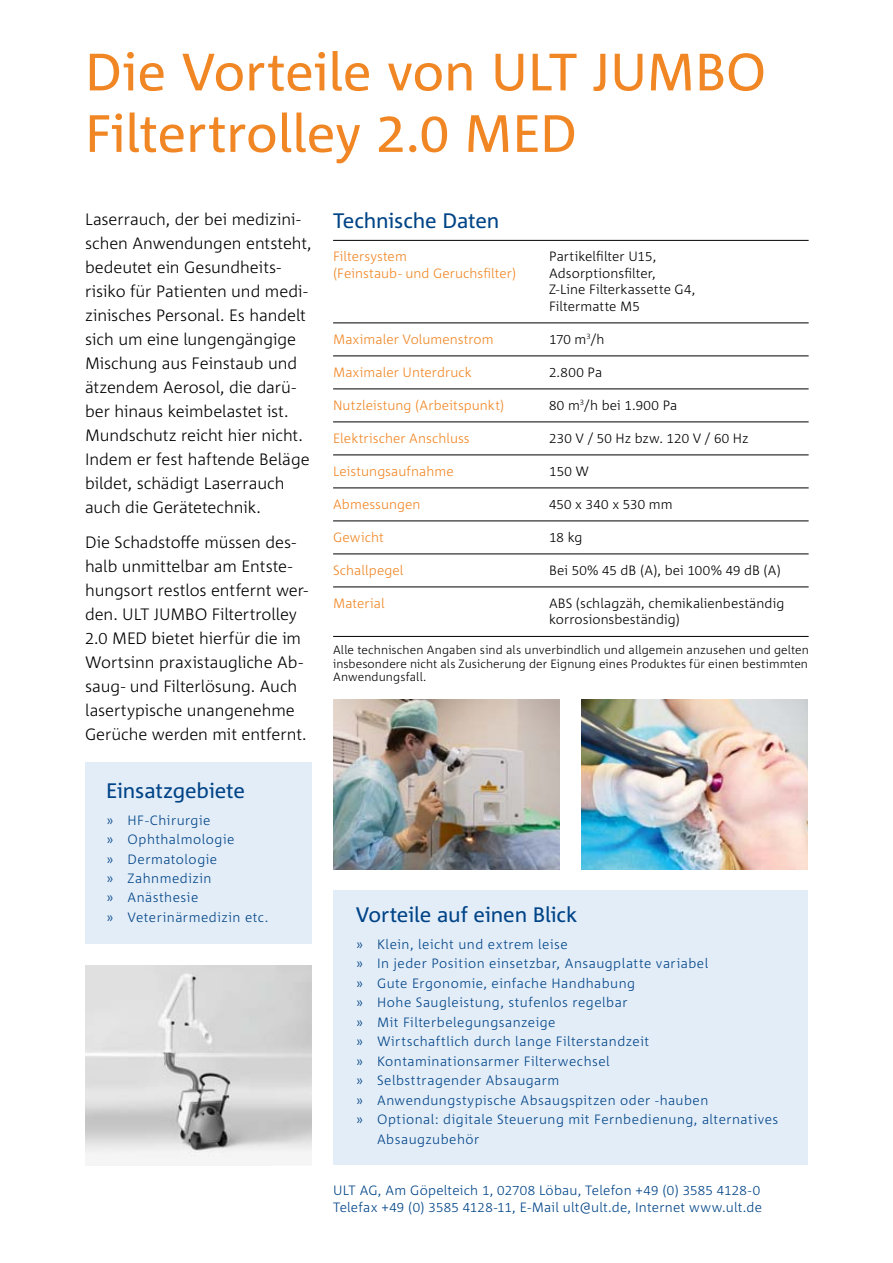
<style>
.page{position:relative;width:893px;height:1263px;background:#fff}
.page>*{position:absolute;margin:0;border:0;box-sizing:border-box;transform-origin:0 0}
.t1{font:52.5px/61.5px "Corpid";letter-spacing:-.005em;color:#f18624}
.t2{font:21px "Corpid";letter-spacing:-.005em;color:#004487}
.t3{font:300 16.5px/24px "Corpid";letter-spacing:-.005em;color:#000}
.t4{font:300 13.5px/19.5px "Corpid";letter-spacing:.035em;color:#004487}
.t5{font:300 13.5px/16.5px "Corpid";letter-spacing:.005em;color:#000}
.t6{font:300 13.5px "Corpid";letter-spacing:.005em;color:#f18624}
.t7{font:300 13.5px/16.5px "Corpid";letter-spacing:.015em;color:#004487}
.t8{font:300 12px/13.5px "Corpid";letter-spacing:.005em;color:#000;text-align:justify}
</style>
<div class="page">
<img style="left:85px;top:965px;width:227px;height:192px">
<img style="left:333px;top:699px;width:227px;height:170px">
<img style="left:581px;top:699px;width:227px;height:170px">
<hr style="left:333px;top:240px;width:476px;height:1px;background:#000">
<hr style="left:333px;top:323px;width:476px;height:1px;background:#000">
<hr style="left:333px;top:356px;width:476px;height:1px;background:#000">
<hr style="left:333px;top:389px;width:476px;height:1px;background:#000">
<hr style="left:333px;top:422px;width:476px;height:1px;background:#000">
<hr style="left:333px;top:455px;width:476px;height:1px;background:#000">
<hr style="left:333px;top:488px;width:476px;height:1px;background:#000">
<hr style="left:333px;top:521px;width:476px;height:1px;background:#000">
<hr style="left:333px;top:554px;width:476px;height:1px;background:#000">
<hr style="left:333px;top:587px;width:476px;height:1px;background:#000">
<hr style="left:333px;top:636px;width:476px;height:1px;background:#000">
<div style="left:333px;top:890px;width:475px;height:275px;background:#e3edf8"></div>
<div style="left:85px;top:763px;width:227px;height:181px;background:#e3edf8"></div>
<h1 class="t1" style="left:85px;top:41px;width:683px">Die Vorteile von ULT JUMBO<br>Filtertrolley 2.0 MED</h1>
<p class="t3" style="left:85px;top:207px;width:228px">Laserrauch, der bei medizini&shy;schen Anwendungen entsteht, bedeutet ein Gesundheits&shy;risiko für Patienten und medi&shy;zinisches Personal. Es handelt sich um eine lungengängige<br>Mischung aus Feinstaub und ätzendem Aerosol, die darü&shy;ber hinaus keimbelastet ist.<br>Mundschutz reicht hier nicht.<br>Indem er fest haftende Beläge bildet, schädigt Laserrauch auch die Gerätetechnik.</p>
<p class="t3" style="left:85px;top:530px;width:225px">Die Schadstoffe müssen des&shy;halb unmittelbar am Entste&shy;hungsort restlos entfernt wer&shy;den. ULT JUMBO Filtertrolley<br>2.0 MED bietet hierfür die im<br>Wortsinn praxistaugliche Ab&shy;saug- und Filterlösung. Auch lasertypische unangenehme<br>Gerüche werden mit entfernt.</p>
<p class="t2" style="left:106px;top:778px;width:140px">Einsatzgebiete</p>
<p class="t4" style="left:106px;top:810px;width:164px">» HF-Chirurgie<br>» Ophthalmologie<br>» Dermatologie<br>» Zahnmedizin<br>» Anästhesie<br>» Veterinärmedizin etc.</p>
<p class="t2" style="left:333px;top:208px;width:168px">Technische Daten</p>
<p class="t6" style="left:333px;top:249px;width:75px">Filtersystem</p>
<p class="t5" style="left:549px;top:248px;width:109px">Partikelfilter U15,</p>
<p class="t6" style="left:333px;top:265px;width:185px">(Feinstaub- und Geruchsfilter)</p>
<p class="t5" style="left:549px;top:265px;width:148px">Adsorptionsfilter,<br>Z-Line Filterkassette G4,<br>Filtermatte M5</p>
<p class="t6" style="left:333px;top:331px;width:162px">Maximaler Volumenstrom</p>
<p class="t5" style="left:549px;top:331px;width:57px">170 m<sup>3</sup>/h</p>
<p class="t6" style="left:333px;top:364px;width:140px">Maximaler Unterdruck</p>
<p class="t5" style="left:549px;top:364px;width:55px">2.800 Pa</p>
<p class="t6" style="left:333px;top:397px;width:173px">Nutzleistung (Arbeitspunkt)</p>
<p class="t5" style="left:549px;top:397px;width:130px">80 m<sup>3</sup>/h bei 1.900 Pa</p>
<p class="t6" style="left:333px;top:430px;width:138px">Elektrischer Anschluss</p>
<p class="t5" style="left:549px;top:430px;width:201px">230 V / 50 Hz bzw. 120 V / 60 Hz</p>
<p class="t6" style="left:333px;top:463px;width:122px">Leistungsaufnahme</p>
<p class="t5" style="left:549px;top:463px;width:41px">150 W</p>
<p class="t6" style="left:333px;top:496px;width:89px">Abmessungen</p>
<p class="t5" style="left:549px;top:496px;width:125px">450 x 340 x 530 mm</p>
<p class="t6" style="left:333px;top:529px;width:52px">Gewicht</p>
<p class="t5" style="left:549px;top:529px;width:35px">18 kg</p>
<p class="t6" style="left:333px;top:562px;width:72px">Schallpegel</p>
<p class="t5" style="left:549px;top:562px;width:233px">Bei 50% 45 dB (A), bei 100% 49 dB (A)</p>
<p class="t6" style="left:333px;top:595px;width:53px">Material</p>
<p class="t5" style="left:549px;top:595px;width:237px">ABS (schlagzäh, chemikalienbeständig korrosionsbeständig)</p>
<p class="t8" style="left:333px;top:643px;width:477px">Alle technischen Angaben sind als unverbindlich und allgemein anzusehen und gelten insbesondere nicht als Zusicherung der Eignung eines Produktes für einen bestimmten Anwendungsfall.</p>
<p class="t2" style="left:356px;top:902px;width:223px">Vorteile auf einen Blick</p>
<p class="t4" style="left:356px;top:934px;width:214px">» Klein, leicht und extrem leise</p>
<p class="t4" style="left:356px;top:953px;width:354px">» In jeder Position einsetzbar, Ansaugplatte variabel</p>
<p class="t4" style="left:356px;top:973px;width:281px">» Gute Ergonomie, einfache Handhabung</p>
<p class="t4" style="left:356px;top:992px;width:273px">» Hohe Saugleistung, stufenlos regelbar</p>
<p class="t4" style="left:356px;top:1012px;width:201px">» Mit Filterbelegungsanzeige</p>
<p class="t4" style="left:356px;top:1031px;width:295px">» Wirtschaftlich durch lange Filterstandzeit</p>
<p class="t4" style="left:356px;top:1051px;width:255px">» Kontaminationsarmer Filterwechsel</p>
<p class="t4" style="left:356px;top:1070px;width:205px">» Selbsttragender Absaugarm</p>
<p class="t4" style="left:356px;top:1090px;width:354px">» Anwendungstypische Absaugspitzen oder -hauben</p>
<p class="t4" style="left:356px;top:1109px;width:424px">» Optional: digitale Steuerung mit Fernbedienung, alternatives</p>
<p class="t4" style="left:377px;top:1129px;width:104px">Absaugzubehör</p>
<p class="t7" style="left:333px;top:1182px;width:431px">ULT AG, Am Göpelteich 1, 02708 Löbau, Telefon +49 (0) 3585 4128-0<br>Telefax +49 (0) 3585 4128-11, E-Mail ult@ult.de, Internet www.ult.de</p>
</div>
